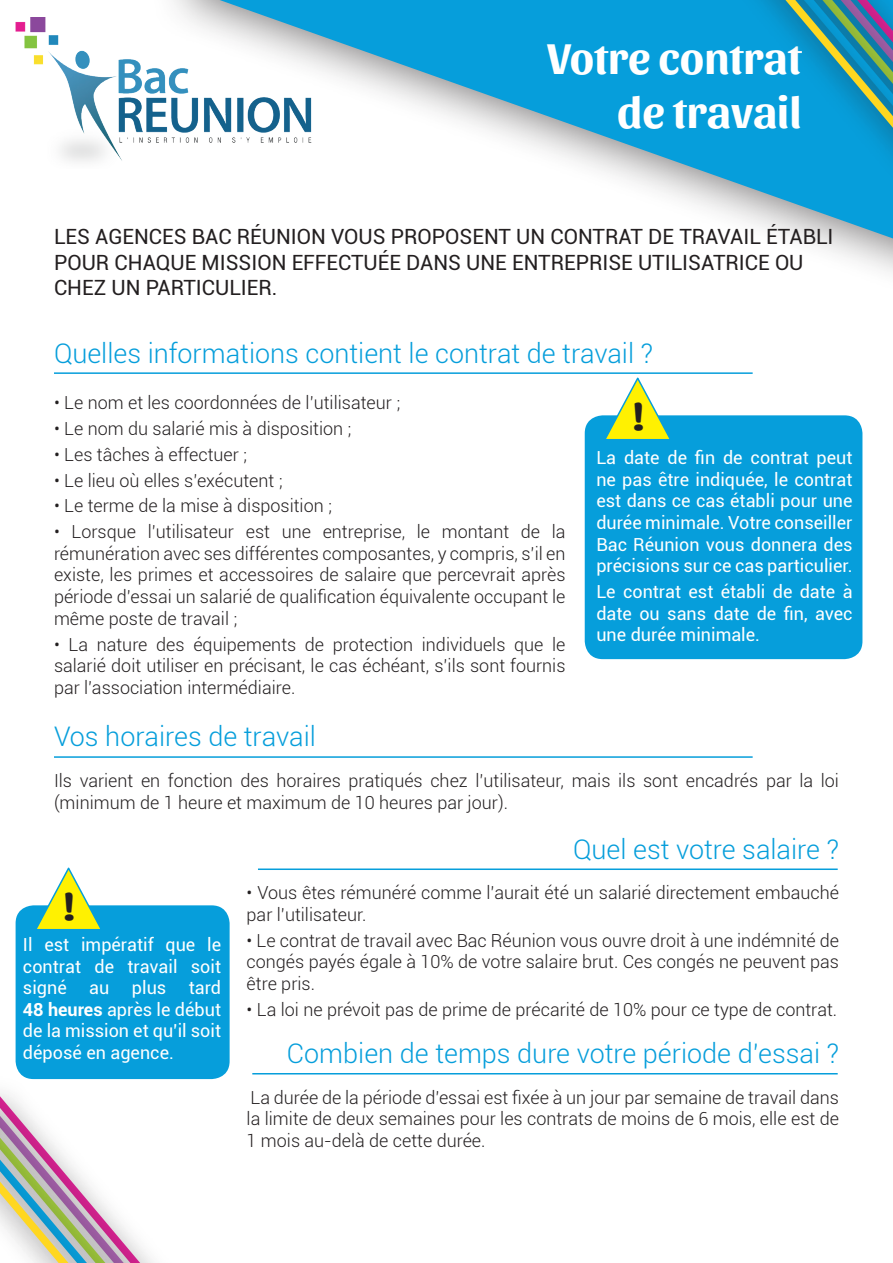
<style>
.page{position:relative;width:893px;height:1263px;background:#fff}
.page>*{position:absolute;margin:0;border:0;box-sizing:border-box;transform-origin:0 0}
.t1{font:700 45px/54px "Sansita";color:#fff;text-align:right}
.t2{font:800 40.5px "Sansita";color:#231f20}
.t3{font:300 27px "Roboto";color:#069edb}
.t4{font:21px/25.2px "Roboto";color:#231f20}
.t5{font:300 18px/21.6px "Roboto";color:#231f20;text-align:justify}
.t6{font:18px/21.6px "Roboto";color:#fff;text-align:justify}
.s1{font-weight:700}
</style>
<div class="page">
<img style="left:15px;top:17px;width:134px;height:145px">
<div style="left:149px;top:0;width:744px;height:307px;background:#231f20;opacity:.58"></div>
<svg style="left:220px;top:0;width:673px;height:238px"></svg>
<div style="left:0;top:1077px;width:164px;height:186px;background:#231f20;opacity:.55"></div>
<svg style="left:0;top:1087px;width:164px;height:176px"></svg>
<div style="left:724px;top:0;width:169px;height:196px;background:#069edb"></div>
<svg style="left:761px;top:0;width:132px;height:156px"></svg>
<hr style="left:54px;top:372px;width:699px;height:2px;background:#069edb">
<div style="left:585px;top:415px;width:277px;height:244px;background:#069edb;border-radius:18px"></div>
<svg style="left:602px;top:377px;width:71px;height:62px"></svg>
<hr style="left:54px;top:756px;width:699px;height:2px;background:#069edb">
<hr style="left:258px;top:868px;width:580px;height:2px;background:#069edb">
<hr style="left:252px;top:1073px;width:586px;height:1px;background:#069edb">
<div style="left:16px;top:905px;width:214px;height:174px;background:#069edb;border-radius:18px"></div>
<svg style="left:33px;top:867px;width:71px;height:62px"></svg>
<h1 class="t1" style="left:547px;top:32px;width:256px">Votre contrat de travail</h1>
<p class="t4" style="left:54px;top:223px;width:781px">LES AGENCES BAC RÉUNION VOUS PROPOSENT UN CONTRAT DE TRAVAIL ÉTABLI<br>POUR CHAQUE MISSION EFFECTUÉE DANS UNE ENTREPRISE UTILISATRICE OU<br>CHEZ UN PARTICULIER.</p>
<h3 class="t3" style="left:54px;top:334px;width:600px">Quelles informations contient le contrat de travail ?</h3>
<p class="t5" style="left:54px;top:391px;width:348px">• Le nom et les coordonnées de l’utilisateur ;</p>
<p class="t5" style="left:54px;top:417px;width:299px">• Le nom du salarié mis à disposition ;</p>
<p class="t5" style="left:54px;top:443px;width:195px">• Les tâches à effectuer ;</p>
<p class="t5" style="left:54px;top:469px;width:230px">• Le lieu où elles s’exécutent ;</p>
<p class="t5" style="left:54px;top:495px;width:279px">• Le terme de la mise à disposition ;</p>
<p class="t5" style="left:54px;top:520px;width:513px">• Lorsque l’utilisateur est une entreprise, le montant de la rémunération avec ses différentes composantes, y compris, s’il en existe, les primes et accessoires de salaire que percevrait après période d’essai un salarié de qualification équivalente occupant le même poste de travail ;</p>
<p class="t5" style="left:54px;top:633px;width:513px">• La nature des équipements de protection individuels que le salarié doit utiliser en précisant, le cas échéant, s’ils sont fournis par l’association intermédiaire.</p>
<h2 class="t2" style="left:633px;top:391px;width:12px">!</h2>
<p class="t6" style="left:596px;top:446px;width:258px">La date de fin de contrat peut ne pas être indiquée, le contrat est dans ce cas établi pour une durée minimale. Votre conseiller Bac Réunion vous donnera des précisions sur ce cas particulier.</p>
<p class="t6" style="left:596px;top:580px;width:258px">Le contrat est établi de date à date ou sans date de fin, avec une durée minimale.</p>
<h3 class="t3" style="left:54px;top:718px;width:263px">Vos horaires de travail</h3>
<p class="t5" style="left:54px;top:769px;width:786px">Ils varient en fonction des horaires pratiqués chez l’utilisateur, mais ils sont encadrés par la loi (minimum de 1 heure et maximum de 10 heures par jour).</p>
<h3 class="t3" style="left:573px;top:830px;width:267px">Quel est votre salaire ?</h3>
<p class="t5" style="left:247px;top:881px;width:594px">• Vous êtes rémunéré comme l’aurait été un salarié directement embauché par l’utilisateur.</p>
<p class="t5" style="left:247px;top:929px;width:594px">• Le contrat de travail avec Bac Réunion vous ouvre droit à une indémnité de congés payés égale à 10% de votre salaire brut. Ces congés ne peuvent pas être pris.</p>
<p class="t5" style="left:247px;top:998px;width:592px">• La loi ne prévoit pas de prime de précarité de 10% pour ce type de contrat.</p>
<h3 class="t3" style="left:287px;top:1035px;width:553px">Combien de temps dure votre période d’essai ?</h3>
<p class="t5" style="left:247px;top:1086px;width:594px">La durée de la période d’essai est fixée à un jour par semaine de travail dans la limite de deux semaines pour les contrats de moins de 6 mois, elle est de 1 mois au-delà de cette durée.</p>
<h2 class="t2" style="left:64px;top:881px;width:12px">!</h2>
<p class="t6" style="left:23px;top:933px;width:200px">Il est impératif que le contrat de travail soit signé au plus tard <span class="s1">48 heures</span> après le début de la mission et qu’il soit déposé en agence.</p>
</div>
